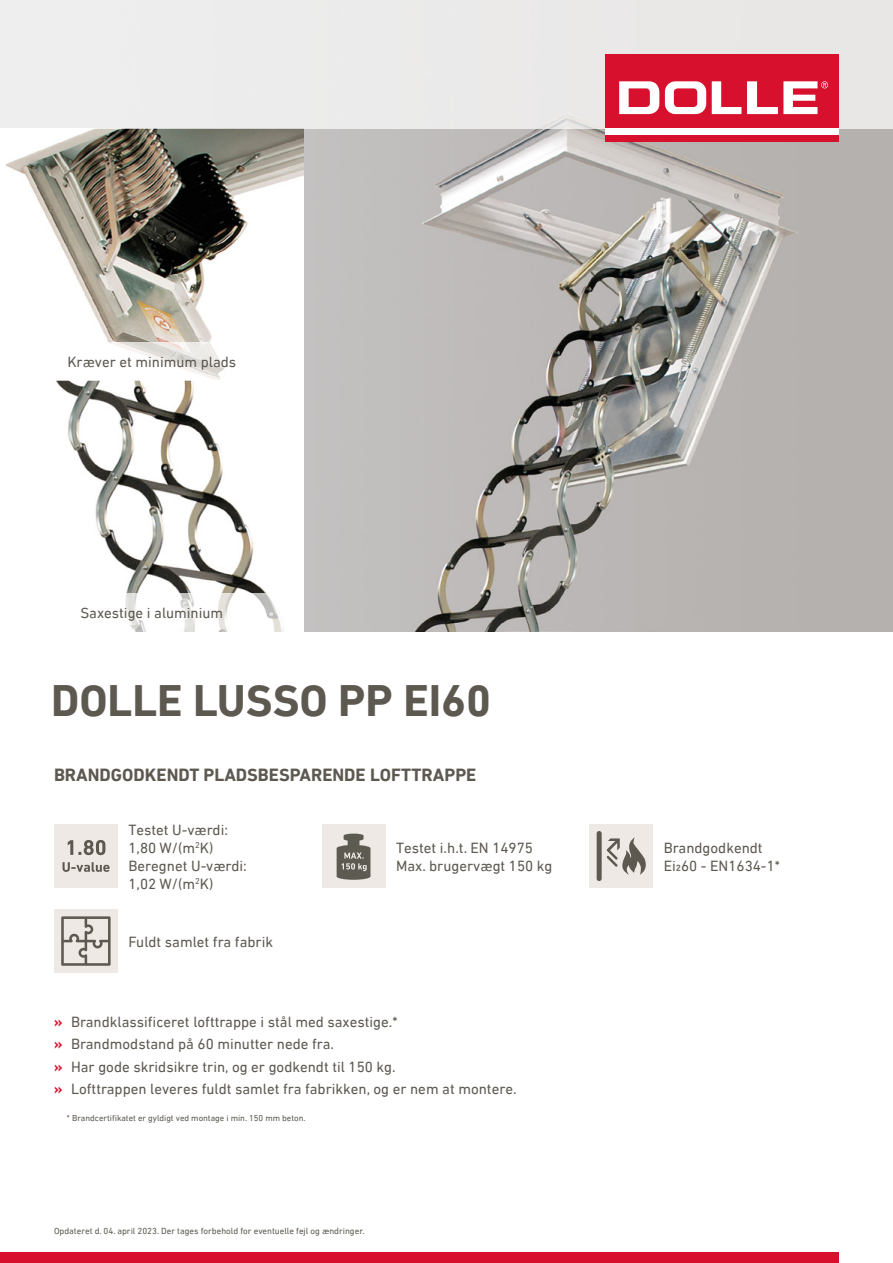
<style>
.page{position:relative;width:893px;height:1263px;background:#fff}
.page>*{position:absolute;margin:0;border:0;box-sizing:border-box;transform-origin:0 0}
.t1{font:700 45px "DIN Next LT Pro";color:#5d5951}
.t2{font:700 18px "DIN Next LT Pro";color:#5d5951}
.t3{font:15px/18px "DIN Next LT Pro";color:#5d5951}
.t4{font:9px "DIN Next LT Pro";color:#5d5951}
.t5{font:8.7px "DIN Next LT Pro";color:#5d5951}
.s1{font-weight:700;color:#d7102d}
</style>
<div class="page">
<img style="left:304px;top:128px;width:589px;height:503px">
<img style="left:5px;top:128px;width:299px;height:465px">
<div style="left:0;top:0;width:893px;height:128px;background:#ebebeb"></div>
<div style="left:322px;top:824px;width:63px;height:64px;background:#eee9e5"></div>
<svg style="left:337px;top:834px;width:33px;height:46px"></svg>
<svg style="left:5px;top:343px;width:299px;height:38px"></svg>
<div style="left:589px;top:824px;width:64px;height:64px;background:#eee9e5"></div>
<div style="left:597px;top:831px;width:5px;height:50px;background:#5d5951;border-radius:3px"></div>
<svg style="left:607px;top:837px;width:39px;height:38px"></svg>
<div style="left:54px;top:824px;width:64px;height:64px;background:#eee9e5"></div>
<svg style="left:68px;top:840px;width:37px;height:15px"></svg>
<svg style="left:63px;top:862px;width:47px;height:10px"></svg>
<div style="left:54px;top:909px;width:64px;height:64px;background:#eee9e5"></div>
<svg style="left:61px;top:916px;width:50px;height:50px"></svg>
<div style="left:605px;top:54px;width:234px;height:87px;background:#d7102d"></div>
<div style="left:605px;top:128px;width:234px;height:6px;background:#fff"></div>
<svg style="left:619px;top:81px;width:209px;height:33px"></svg>
<div style="left:0;top:1252px;width:839px;height:11px;background:#d7102d"></div>
<p class="t3" style="left:67px;top:353px;width:170px">Kræver et minimum plads</p>
<p class="t3" style="left:80px;top:604px;width:144px">Saxestige i aluminium</p>
<h1 class="t1" style="left:51px;top:675px;width:442px">DOLLE LUSSO PP EI60</h1>
<p class="t2" style="left:54px;top:764px;width:424px">BRANDGODKENDT PLADSBESPARENDE LOFTTRAPPE</p>
<p class="t3" style="left:128px;top:820px;width:120px">Testet U-værdi:<br>1,80 W/(m<sup>2</sup>K)<br>Beregnet U-værdi:<br>1,02 W/(m<sup>2</sup>K)</p>
<p class="t3" style="left:128px;top:932px;width:146px">Fuldt samlet fra fabrik</p>
<p class="t3" style="left:396px;top:838px;width:158px">Testet i.h.t. EN 14975<br>Max. brugervægt 150 kg</p>
<p class="t3" style="left:54px;top:1010px;width:464px;line-height:22.5px"><span class="s1">»</span> Brandklassificeret lofttrappe i stål med saxestige.*<br><span class="s1">»</span> Brandmodstand på 60 minutter nede fra.<br><span class="s1">»</span> Har gode skridsikre trin, og er godkendt til 150 kg.<br><span class="s1">»</span> Lofttrappen leveres fuldt samlet fra fabrikken, og er nem at montere.</p>
<p class="t5" style="left:67px;top:1113px;width:240px">* Brandcertifikatet er gyldigt ved montage i min. 150 mm beton.</p>
<p class="t4" style="left:54px;top:1226px;width:312px">Opdateret d. 04. april 2023. Der tages forbehold for eventuelle fejl og ændringer.</p>
<p class="t3" style="left:664px;top:838px;width:118px">Brandgodkendt<br>Ei260 - EN1634-1*</p>
</div>
